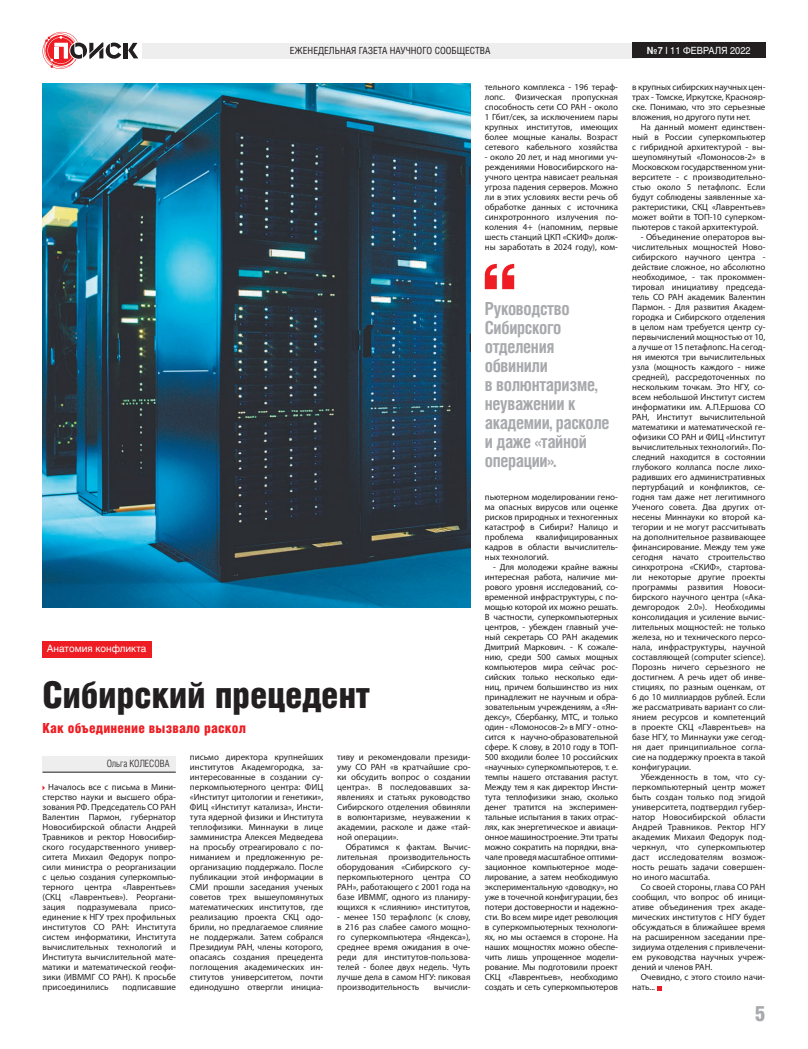
<style>
.page{position:relative;width:808px;height:1049px;background:#fff}
.page>*{position:absolute;margin:0;border:0;box-sizing:border-box;transform-origin:0 0}
.t1{font:37px "Helios Cond Black C";letter-spacing:-.01em;color:#231f20}
.t2{font:21.1px "Helios Cond Black C";color:#a8a9ad}
.t3{font:700 18px/19px "Helios Cond C";letter-spacing:-.02em;color:#a8a9ad;scale:.96 1}
.t4{font:14px "Helios Cond Black C";letter-spacing:.01em;color:#ee1d23}
.t5{font:10px "Helios C";color:#fff}
.t6{font:10px "Helios Cond Light C";color:#231f20}
.t7{font:9.8px "Helios Cond C";color:#231f20}
.t8{font:9.8px "Helios C";color:#fff;scale:.93 1}
.t9{font:9px/10px "Myriad Pro";color:#231f20;text-align:justify}
.s1{font-weight:700}
.s2{font-weight:700;color:#f2f3f4}
</style>
<div class="page">
<hr style="left:124px;top:43px;width:4px;height:15px;background:#231f20">
<svg style="left:128px;top:43px;width:10px;height:15px"></svg>
<svg style="left:43px;top:32px;width:78px;height:37px"></svg>
<div style="left:142px;top:43px;width:496px;height:16px;background:#eeeeef"></div>
<div style="left:632px;top:43px;width:133px;height:15px;background:#231f20"></div>
<svg style="left:657px;top:986px;width:4px;height:4px"></svg>
<div style="left:43px;top:756px;width:133px;height:16px;background:#eeeeef"></div>
<hr style="left:43px;top:772px;width:133px;height:1px;background:#231f20">
<svg style="left:485px;top:264px;width:29px;height:25px"></svg>
<div style="left:43px;top:641px;width:109px;height:16px;background:#ee1d23"></div>
<img style="left:43px;top:84px;width:428px;height:523px">
<p class="t7" style="left:290px;top:45px;width:202px">ЕЖЕНЕДЕЛЬНАЯ ГАЗЕТА НАУЧНОГО СООБЩЕСТВА</p>
<p class="t8" style="left:647px;top:44px;width:113px"><span class="s1">№</span><span class="s2">7</span> I 11 ФЕВРАЛЯ 2022</p>
<p class="t9" style="left:632px;top:82px;width:135px">в крупных сибирских научных цен&shy;трах - Томске, Иркутске, Краснояр&shy;ске. Понимаю, что это серьезные вложения, но другого пути нет.</p>
<p class="t9" style="left:632px;top:122px;width:135px;text-indent:9px">На данный момент единствен&shy;ный в России суперкомпьютер с гибридной архитектурой - вы&shy;шеупомянутый «Ломоносов-2» в Московском государственном уни&shy;верситете - с производительно&shy;стью около 5 петафлопс. Если будут соблюдены заявленные ха&shy;рактеристики, СКЦ «Лаврентьев» может войти в ТОП-10 суперком&shy;пьютеров с такой архитектурой.</p>
<p class="t9" style="left:632px;top:232px;width:135px;text-indent:9px">- Объединение операторов вы&shy;числительных мощностей Ново&shy;сибирского научного центра - действие сложное, но абсолютно необходимое, - так прокоммен&shy;тировал инициативу председа&shy;тель СО РАН академик Валентин Пармон. - Для развития Академ&shy;городка и Сибирского отделения в целом нам требуется центр су&shy;первычислений мощностью от 10, а лучше от 15 петафлопс. На сегод&shy;ня имеются три вычислительных узла (мощность каждого - ниже средней), рассредоточенных по нескольким точкам. Это НГУ, со&shy;всем небольшой Институт систем информатики им. А.П.Ершова СО РАН, Институт вычислительной математики и математической ге&shy;офизики СО РАН и ФИЦ «Институт вычислительных технологий». По&shy;следний находится в состоянии глубокого коллапса после лихо&shy;радивших его административных пертурбаций и конфликтов, се&shy;годня там даже нет легитимного Ученого совета. Два других от&shy;несены Миннауки ко второй ка&shy;тегории и не могут рассчитывать на дополнительное развивающее финансирование. Между тем уже сегодня начато строительство синхротрона «СКИФ», стартова&shy;ли некоторые другие проекты программы развития Новоси&shy;бирского научного центра («Ака&shy;демгородок 2.0»). Необходимы консолидация и усиление вычис&shy;лительных мощностей: не только железа, но и технического персо&shy;нала, инфраструктуры, научной составляющей (computer science).<br>Порознь ничего серьезного не достигнем. А речь идет об инве&shy;стициях, по разным оценкам, от 6 до 10 миллиардов рублей. Если же рассматривать вариант со сли&shy;янием ресурсов и компетенций в проекте СКЦ «Лаврентьев» на базе НГУ, то Миннауки уже сегод&shy;ня дает принципиальное согла&shy;сие на поддержку проекта в такой конфигурации.</p>
<p class="t9" style="left:632px;top:772px;width:135px;text-indent:9px">Убежденность в том, что су&shy;перкомпьютерный центр может быть создан только под эгидой университета, подтвердил губер&shy;натор Новосибирской области Андрей Травников. Ректор НГУ академик Михаил Федорук под&shy;черкнул, что суперкомпьютер даст исследователям возмож&shy;ность решать задачи совершен&shy;но иного масштаба.</p>
<p class="t9" style="left:632px;top:882px;width:135px;text-indent:9px">Со своей стороны, глава СО РАН сообщил, что вопрос об иници&shy;ативе объединения трех акаде&shy;мических институтов с НГУ будет обсуждаться в ближайшее время на расширенном заседании пре&shy;зидиума отделения с привлечени&shy;ем руководства научных учреж&shy;дений и членов РАН.</p>
<p class="t9" style="left:632px;top:972px;width:135px;text-indent:9px">Очевидно, с этого стоило начи&shy;нать...</p>
<p class="t9" style="left:485px;top:82px;width:135px">тельного комплекса - 196 тераф&shy;лопс. Физическая пропускная способность сети СО РАН - около 1 Гбит/сек, за исключением пары крупных институтов, имеющих более мощные каналы. Возраст сетевого кабельного хозяйства</p>
<p class="t9" style="left:485px;top:152px;width:135px">- около 20 лет, и над многими уч&shy;реждениями Новосибирского на&shy;учного центра нависает реальная угроза падения серверов. Можно ли в этих условиях вести речь об обработке данных с источника синхротронного излучения по&shy;коления 4+ (напомним, первые шесть станций ЦКП «СКИФ» долж&shy;ны заработать в 2024 году), ком-</p>
<h3 class="t3" style="left:485px;top:299px;width:132px">Руководство<br>Сибирского отделения обвинили<br>в волюнтаризме, неуважении к академии, расколе и даже «тайной операции».</h3>
<p class="t9" style="left:485px;top:492px;width:135px">пьютерном моделировании гено&shy;ма опасных вирусов или оценке рисков природных и техногенных катастроф в Сибири? Налицо и проблема</p>
<p class="t9" style="left:485px;top:532px;width:135px;text-indent:51px">квалифицированных кадров в области вычислитель&shy;ных технологий.</p>
<p class="t9" style="left:485px;top:562px;width:135px;text-indent:9px">- Для молодежи крайне важны интересная работа, наличие ми&shy;рового уровня исследований, со&shy;временной инфраструктуры, с по&shy;мощью которой их можно решать.<br>В частности, суперкомпьютерных центров, - убежден главный уче&shy;ный секретарь СО РАН академик Дмитрий Маркович. - К сожале&shy;нию, среди 500 самых мощных компьютеров мира сейчас рос&shy;сийских только несколько еди&shy;ниц, причем большинство из них принадлежит не научным и обра&shy;зовательным учреждениям, а «Ян&shy;дексу», Сбербанку, МТС, и только один - «Ломоносов-2» в МГУ - отно&shy;сится к научно-образовательной сфере. К слову, в 2010 году в ТОП-500 входили более 10 российских «научных» суперкомпьютеров, т. е. темпы нашего отставания растут.<br>Между тем я как директор Инсти&shy;тута теплофизики знаю, сколько денег тратится на эксперимен&shy;тальные испытания в таких отрас&shy;лях, как энергетическое и авиаци&shy;онное машиностроение. Эти траты можно сократить на порядки, вна&shy;чале проведя масштабное оптими&shy;зационное компьютерное моде&shy;лирование, а затем необходимую экспериментальную «доводку», но уже в точечной конфигурации, без потери достоверности и надежно&shy;сти. Во всем мире идет революция в суперкомпьютерных технологи&shy;ях, но мы остаемся в стороне. На наших мощностях можно обеспе&shy;чить лишь упрощенное модели&shy;рование. Мы подготовили проект СКЦ «Лаврентьев», необходимо создать и сеть суперкомпьютеров</p>
<p class="t5" style="left:47px;top:642px;width:101px">Анатомия конфликта</p>
<h1 class="t1" style="left:43px;top:674px;width:329px">Сибирский прецедент</h1>
<h3 class="t4" style="left:43px;top:720px;width:205px">Как объединение вызвало раскол</h3>
<p class="t9" style="left:190px;top:752px;width:135px">письмо директора крупнейших институтов Академгородка, за&shy;интересованные в создании су&shy;перкомпьютерного центра: ФИЦ «Институт цитологии и генетики», ФИЦ «Институт катализа», Инсти&shy;тута ядерной физики и Института теплофизики. Миннауки в лице замминистра Алексея Медведева на просьбу отреагировало с по&shy;ниманием и предложенную ре&shy;организацию поддержало. После публикации этой информации в СМИ прошли заседания ученых советов трех вышеупомянутых математических институтов, где реализацию проекта СКЦ одо&shy;брили, но предлагаемое слияние не поддержали. Затем собрался Президиум РАН, члены которого, опасаясь создания прецедента поглощения академических ин&shy;ститутов университетом, почти единодушно отвергли инициа-</p>
<p class="t9" style="left:337px;top:752px;width:135px">тиву и рекомендовали президи&shy;уму СО РАН «в кратчайшие сро&shy;ки обсудить вопрос о создании центра». В последовавших за&shy;явлениях и статьях руководство Сибирского отделения обвиняли в волюнтаризме, неуважении к академии, расколе и даже «тай&shy;ной операции».</p>
<p class="t6" style="left:107px;top:758px;width:64px">Ольга КОЛЕСОВА</p>
<p class="t9" style="left:43px;top:782px;width:135px;text-indent:6px">Началось все с письма в Мини&shy;стерство науки и высшего обра&shy;зования РФ. Председатель СО РАН Валентин Пармон, губернатор Новосибирской области Андрей Травников и ректор Новосибир&shy;ского государственного универ&shy;ситета Михаил Федорук попро&shy;сили министра о реорганизации с целью создания суперкомпью&shy;терного центра «Лаврентьев» (СКЦ «Лаврентьев»). Реоргани&shy;зация</p>
<p class="t9" style="left:337px;top:842px;width:135px;text-indent:9px">Обратимся к фактам. Вычис&shy;лительная производительность оборудования «Сибирского су&shy;перкомпьютерного центра СО РАН», работающего с 2001 года на базе ИВММГ, одного из планиру&shy;ющихся к «слиянию» институтов,</p>
<p class="t9" style="left:337px;top:912px;width:135px">- менее 150 терафлопс (к слову, в 216 раз слабее самого мощно&shy;го суперкомпьютера «Яндекса»), среднее время ожидания в оче&shy;реди для институтов-пользова&shy;телей - более двух недель. Чуть лучше дела в самом НГУ: пиковая производительность</p>
<p class="t9" style="left:43px;top:902px;width:135px;text-indent:107px">присо&shy;единение к НГУ трех профильных институтов СО РАН: Института систем информатики, Института вычислительных технологий и Института вычислительной мате&shy;матики и математической геофи&shy;зики (ИВММГ СО РАН). К просьбе присоединились</p>
<p class="t9" style="left:77px;top:902px;width:62px">подразумевала</p>
<p class="t9" style="left:434px;top:982px;width:38px">вычисли-</p>
<p class="t9" style="left:123px;top:982px;width:55px">подписавшие</p>
<h2 class="t2" style="left:755px;top:1001px;width:12px">5</h2>
</div>
